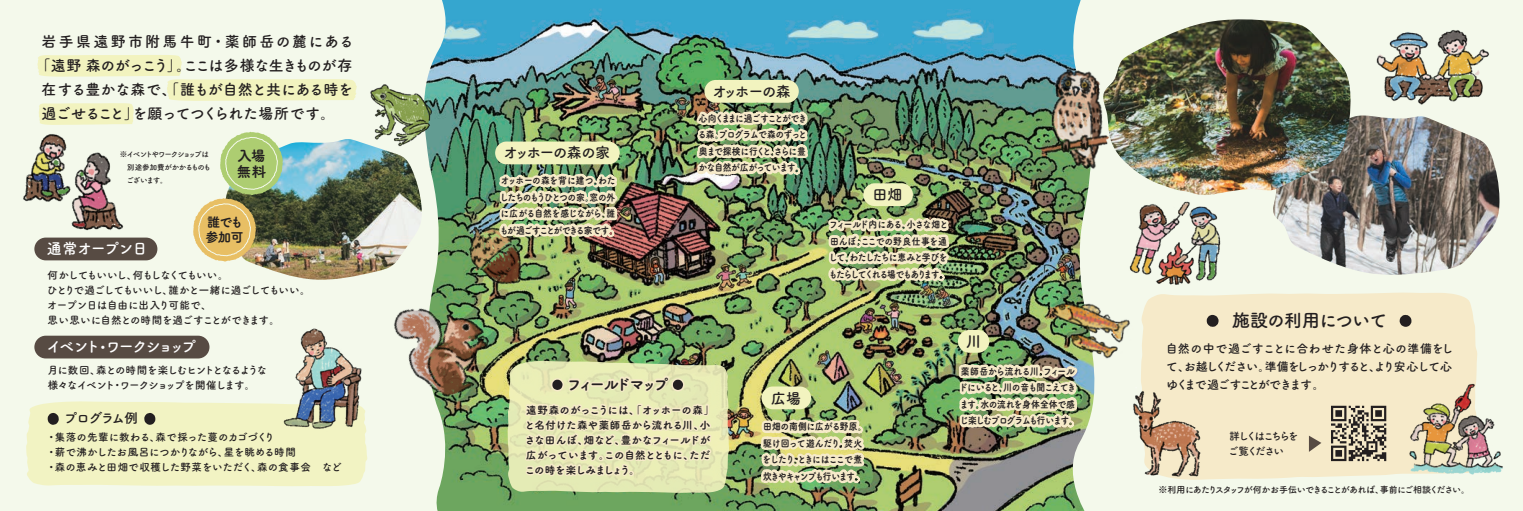
<style>
.page{position:relative;width:1523px;height:511px;background:#fff}
.page>*{position:absolute;margin:0;border:0;box-sizing:border-box;transform-origin:0 0}
.t1{font:18px "Tsuku A Rd Gothic Std B";letter-spacing:-.055em;color:#231f20}
.t2{font:15px "Tsuku A Rd Gothic Std B";letter-spacing:-.035em;color:#231f20}
.t3{font:15px "Tsuku A Rd Gothic Std B";letter-spacing:-.06em;color:#231f20}
.t4{font:15px "Tsuku A Rd Gothic Std B";letter-spacing:.15em;color:#231f20}
.t5{font:15px "Tsuku A Rd Gothic Std B";letter-spacing:-.145em;color:#fff}
.t6{font:15px "Tsuku A Rd Gothic Std E";letter-spacing:-.2em;color:#231f20}
.t7{font:15px "Tsuku A Rd Gothic Std B";letter-spacing:-.11em;color:#231f20}
.t8{font:15px "Tsuku A Rd Gothic Std B";letter-spacing:-.055em;color:#fff}
.t9{font:14.4px/15.6px "Tsuku A Rd Gothic Std E";color:#231f20}
.t10{font:13.5px "Tsuku A Rd Gothic Std B";letter-spacing:-.085em;color:#231f20}
.t11{font:13.2px/14.4px "Tsuku A Rd Gothic Std E";letter-spacing:-.085em;color:#231f20}
.t12{font:12px/18px "Tsuku A Rd Gothic Std B";letter-spacing:-.11em;color:#231f20;text-align:justify}
.t13{font:10.5px/15px "Tsuku A Rd Gothic Std E";letter-spacing:-.025em;color:#231f20}
.t14{font:10.5px/15px "Tsuku A Rd Gothic Std B";letter-spacing:-.06em;color:#231f20}
.t15{font:10.5px/15px "Tsuku A Rd Gothic Std B";color:#231f20}
.t16{font:10.5px/15px "Tsuku A Rd Gothic Std B";letter-spacing:-.095em;color:#231f20}
.t17{font:10.5px/15px "Tsuku A Rd Gothic Std B";letter-spacing:-.185em;color:#231f20}
.t18{font:9.75px/16.5px "Tsuku A Rd Gothic Std E";letter-spacing:-.085em;color:#231f20;scale:.9 1}
.t19{font:9.75px/16.5px "Tsuku A Rd Gothic Std E";letter-spacing:-.065em;color:#231f20;scale:.9 1}
.t20{font:9px "Tsuku A Rd Gothic Std B";letter-spacing:-.1em;color:#231f20}
.t21{font:7.5px/13.4px "Tsuku A Rd Gothic Std B";letter-spacing:-.13em;color:#231f20}
</style>
<div class="page">
<div style="left:0;top:0;width:1522px;height:510px;background:#f4f9eb"></div>
<div style="left:1141px;top:292px;width:336px;height:187px;background:#f6eac9"></div>
<svg style="left:37px;top:55px;width:320px;height:69px"></svg>
<img style="left:460px;top:0;width:598px;height:510px">
<svg style="left:427px;top:0;width:33px;height:510px"></svg>
<svg style="left:1058px;top:0;width:37px;height:432px"></svg>
<img style="left:224px;top:139px;width:198px;height:140px">
<img style="left:1273px;top:115px;width:226px;height:159px">
<img style="left:1120px;top:19px;width:230px;height:176px">
<img style="left:1085px;top:58px;width:35px;height:125px">
<img style="left:377px;top:273px;width:117px;height:145px">
<img style="left:1398px;top:379px;width:105px;height:97px">
<img style="left:23px;top:119px;width:103px;height:112px">
<img style="left:1376px;top:30px;width:114px;height:75px">
<img style="left:1122px;top:194px;width:105px;height:91px">
<img style="left:362px;top:76px;width:72px;height:76px">
<img style="left:1085px;top:282px;width:55px;height:86px">
<img style="left:1133px;top:376px;width:79px;height:104px">
<img style="left:452px;top:204px;width:42px;height:102px">
<img style="left:295px;top:328px;width:67px;height:73px">
<svg style="left:1330px;top:405px;width:56px;height:55px;background:#928978"></svg>
<svg style="left:1308px;top:435px;width:13px;height:16px"></svg>
<svg style="left:1206px;top:314px;width:12px;height:12px"></svg>
<svg style="left:1399px;top:314px;width:12px;height:12px"></svg>
<img style="left:494px;top:38px;width:591px;height:472px">
<div style="left:495px;top:141px;width:124px;height:23px;background:#f2f3bf;border-radius:11px"></div>
<div style="left:761px;top:386px;width:50px;height:23px;background:#f2f3bf;border-radius:11px"></div>
<div style="left:957px;top:329px;width:32px;height:23px;background:#f2f3bf;border-radius:11px"></div>
<div style="left:863px;top:183px;width:49px;height:23px;background:#f2f3bf;border-radius:11px"></div>
<div style="left:704px;top:80px;width:94px;height:23px;background:#f2f3bf;border-radius:11px"></div>
<svg style="left:193px;top:132px;width:90px;height:129px"></svg>
<div style="left:34px;top:237px;width:123px;height:23px;background:#574b43;border-radius:11px"></div>
<div style="left:34px;top:335px;width:175px;height:23px;background:#574b43;border-radius:11px"></div>
<svg style="left:26px;top:401px;width:341px;height:84px;background:#e9ebbf"></svg>
<h2 class="t4" style="left:42px;top:30px;width:314px">岩手県遠野市附馬牛町・薬師岳の麓にある</h2>
<h2 class="t2" style="left:36px;top:54px;width:318px">「遠野森のがっこう」。ここは多様な生きものが存</h2>
<h2 class="t2" style="left:42px;top:78px;width:313px">在する豊かな森で、「誰もが自然と共にある時を</h2>
<h2 class="t3" style="left:42px;top:102px;width:295px">過ごせること」を願ってつくられた場所です。</h2>
<h3 class="t9" style="left:237px;top:147px;width:31px">入場無料</h3>
<h3 class="t11" style="left:205px;top:214px;width:40px">誰でも参加可</h3>
<p class="t21" style="left:120px;top:147px;width:93px">※イベントやワークショップは　別途参加費がかかるものも　ございます。</p>
<h2 class="t8" style="left:47px;top:237px;width:102px">通常オープン日</h2>
<p class="t14" style="left:47px;top:266px;width:265px">何かしてもいいし、何もしなくてもいい。<br>ひとりで過ごしてもいいし、誰かと一緒に過ごしてもいい。オープン日は自由に出入り可能で、<br>思い思いに自然との時間を過ごすことができます。</p>
<h2 class="t5" style="left:47px;top:334px;width:151px">イベント・ワークショップ</h2>
<p class="t16" style="left:48px;top:361px;width:221px">月に数回、森との時間を楽しむヒントとなるような様々なイベント・ワークショップを開催します。</p>
<h3 class="t10" style="left:64px;top:407px;width:75px">プログラム例</h3>
<p class="t15" style="left:46px;top:429px;width:297px">・集落の先輩に教わる、森で採った蔓のカゴづくり<br>・薪で沸かしたお風呂につかりながら、星を眺める時間<br>・森の恵みと田畑で収穫した野菜をいただく、森の食事会　など</p>
<h2 class="t7" style="left:503px;top:141px;width:108px">オッホーの森の家</h2>
<p class="t19" style="left:500px;top:171px;width:133px">オッホーの森を背に建つ、わたしたちのもうひとつの家。窓の外に広がる自然を感じながら、誰もが過ごすことができる家です。</p>
<h2 class="t2" style="left:712px;top:79px;width:80px">オッホーの森</h2>
<p class="t18" style="left:698px;top:109px;width:123px;text-align:justify">心向くままに過ごすことができる森。プログラムで森のずっと奥まで探検に行くと、さらに豊かな自然が広がっています。</p>
<h2 class="t2" style="left:872px;top:183px;width:31px">田畑</h2>
<p class="t18" style="left:828px;top:215px;width:134px">フィールド内にある、小さな畑と田んぼ。ここでの野良仕事を通して、わたしたちに恵みと学びをもたらしてくれる場でもあります。</p>
<h2 class="t6" style="left:567px;top:372px;width:103px">フィールドマップ</h2>
<p class="t13" style="left:524px;top:401px;width:191px">遠野森のがっこうには、「オッホーの森」と名付けた森や薬師岳から流れる川、小さな田んぼ、畑など、豊かなフィールドが広がっています。この自然とともに、ただこの時を楽しみましょう。</p>
<h2 class="t2" style="left:771px;top:386px;width:31px">広場</h2>
<p class="t18" style="left:762px;top:417px;width:118px">田畑の南側に広がる野原。駆け回って遊んだり、焚火をしたり、ときにはここで煮炊きやキャンプも行います。</p>
<h2 class="t2" style="left:966px;top:329px;width:16px">川</h2>
<p class="t18" style="left:959px;top:362px;width:133px">薬師岳から流れる川。フィールドにいると、川の音も聞こえてきます。水の流れを身体全体で感じ楽しむプログラムも行います。</p>
<h1 class="t1" style="left:1231px;top:306px;width:156px">施設の利用について</h1>
<p class="t12" style="left:1165px;top:339px;width:289px">自然の中で過ごすことに合わせた身体と心の準備をして、お越しください。準備をしっかりすると、より安心して心ゆくまで過ごすことができます。</p>
<p class="t17" style="left:1228px;top:427px;width:72px">詳しくはこちらをご覧ください</p>
<p class="t20" style="left:1158px;top:482px;width:313px">※利用にあたりスタッフが何かお手伝いできることがあれば、事前にご相談ください。</p>
</div>
